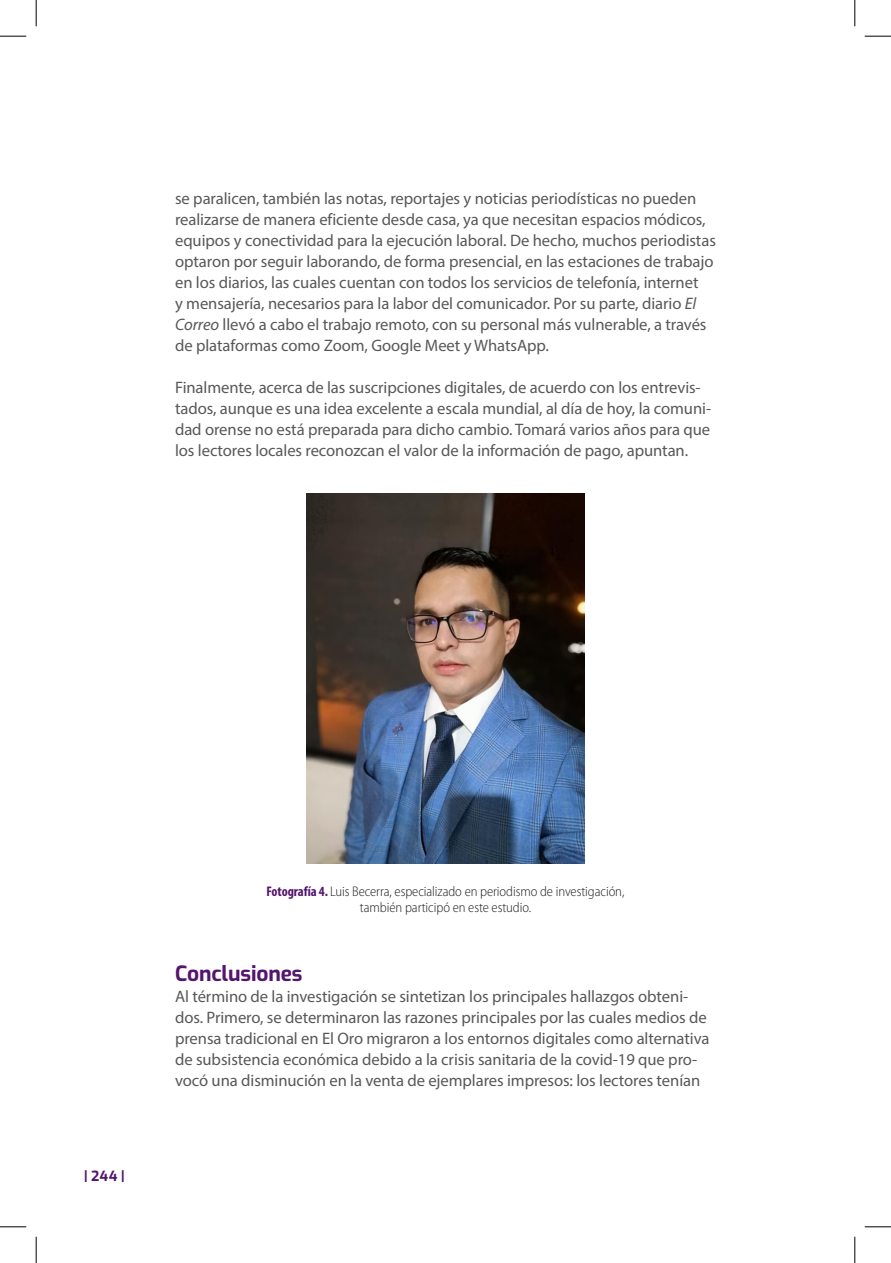
<style>
.page{position:relative;width:891px;height:1263px;background:#fff}
.page>*{position:absolute;margin:0;border:0;box-sizing:border-box;transform-origin:0 0}
.subtitulos{font:100 21px "Exo";letter-spacing:-.005em;color:#53156d}
.t1{font:16.62px/21px "Myriad Pro";letter-spacing:-.005em;color:#57585a}
.pie_de_foto{font:300 semi-condensed 14px/15.8px "Myriad Pro";letter-spacing:-.005em;color:#231f20;text-align:center}
.t2{font:100 14px "Exo";color:#53156d}
.s1{font-style:italic}
.s2{font-weight:700;font-stretch:condensed;color:#53156d}
</style>
<div class="page">
<img style="left:307px;top:493px;width:277px;height:371px">
<svg style="left:0;top:36px;width:26px;height:1px"></svg>
<svg style="left:865px;top:36px;width:26px;height:1px"></svg>
<svg style="left:0;top:1226px;width:26px;height:1px"></svg>
<svg style="left:865px;top:1226px;width:26px;height:1px"></svg>
<svg style="left:36px;top:0;width:1px;height:26px"></svg>
<svg style="left:36px;top:1237px;width:1px;height:26px"></svg>
<svg style="left:854px;top:0;width:1px;height:26px"></svg>
<svg style="left:854px;top:1237px;width:1px;height:26px"></svg>
<p class="t1" style="left:175px;top:187px;width:542px">se paralicen, también las notas, reportajes y noticias periodísticas no pueden realizarse de manera eficiente desde casa, ya que necesitan espacios módicos, equipos y conectividad para la ejecución laboral. De hecho, muchos periodistas optaron por seguir laborando, de forma presencial, en las estaciones de trabajo en los diarios, las cuales cuentan con todos los servicios de telefonía, internet<br>y mensajería, necesarios para la labor del comunicador. Por su parte, diario <span class="s1">El Correo</span> llevó a cabo el trabajo remoto, con su personal más vulnerable, a través de plataformas como Zoom, Google Meet y WhatsApp.</p>
<p class="t1" style="left:175px;top:376px;width:537px">Finalmente, acerca de las suscripciones digitales, de acuerdo con los entrevis&shy;tados, aunque es una idea excelente a escala mundial, al día de hoy, la comuni&shy;dad orense no está preparada para dicho cambio. Tomará varios años para que los lectores locales reconozcan el valor de la información de pago, apuntan.</p>
<p class="t2" style="left:84px;top:1166px;width:42px">| 244 |</p>
<p class="pie_de_foto" style="left:266px;top:884px;width:359px"><span class="s2">Fotografía 4.</span> Luis Becerra, especializado en periodismo de investigación, también participó en este estudio.</p>
<p class="subtitulos" style="left:175px;top:958px;width:129px">Conclusiones</p>
<p class="t1" style="left:175px;top:985px;width:536px">Al término de la investigación se sintetizan los principales hallazgos obteni&shy;dos. Primero, se determinaron las razones principales por las cuales medios de prensa tradicional en El Oro migraron a los entornos digitales como alternativa de subsistencia económica debido a la crisis sanitaria de la covid-19 que pro&shy;vocó una disminución en la venta de ejemplares impresos: los lectores tenían</p>
</div>
